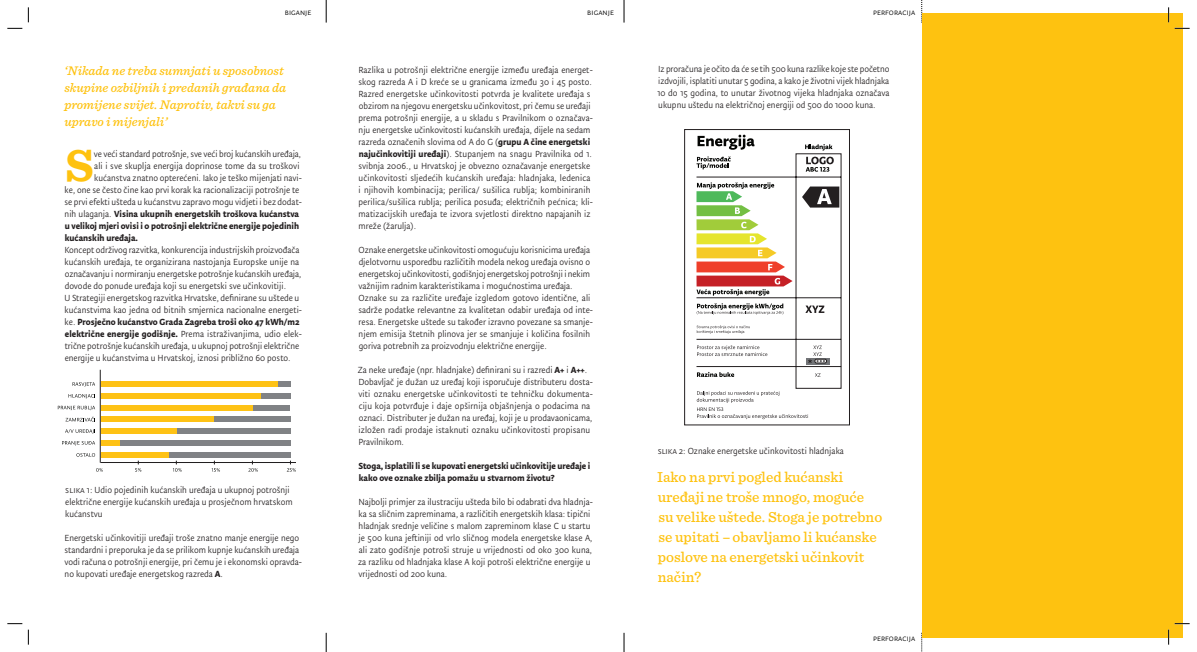
<style>
.page{position:relative;width:1197px;height:652px;background:#fff}
.page>*{position:absolute;margin:0;border:0;box-sizing:border-box;transform-origin:0 0}
.t1{font:700 46.5px "Sentinel";color:#fec210}
.t2{font:500 15px/20px "Sentinel";color:#fec210}
.t3{font:italic 500 13px/17px "Sentinel";color:#fec210}
.t4{font:10px/12px "Tempera Pro Normal";color:#231f20}
.t5{font:700 10px/12px "Tempera Pro";color:#231f20}
.t6{font:9px "Tempera Pro Normal";letter-spacing:.01em;color:#000}
.s1{font-family:"Tempera Pro";font-weight:700}
.s2{font-family:"Tempera Pro Normal";font-weight:400}
</style>
<div class="page">
<svg style="left:921px;top:0;width:1px;height:14px"></svg>
<svg style="left:623px;top:0;width:1px;height:23px"></svg>
<svg style="left:326px;top:0;width:1px;height:23px"></svg>
<svg style="left:921px;top:638px;width:1px;height:14px"></svg>
<svg style="left:623px;top:633px;width:1px;height:19px"></svg>
<svg style="left:326px;top:633px;width:1px;height:19px"></svg>
<div style="left:921px;top:14px;width:261px;height:624px;background:#fec210"></div>
<svg style="left:684px;top:129px;width:165px;height:296px"></svg>
<svg style="left:805px;top:358px;width:24px;height:6px"></svg>
<div style="left:814px;top:359px;width:12px;height:4px;border:1px solid #231f20;border-radius:2px"></div>
<svg style="left:808px;top:346px;width:17px;height:17px"></svg>
<svg style="left:805px;top:157px;width:28px;height:15px"></svg>
<hr style="left:100px;top:462px;width:196px;height:1px;background:#201d1e">
<div style="left:277px;top:381px;width:13px;height:6px;background:#808285"></div>
<div style="left:100px;top:381px;width:177px;height:6px;background:#fec215"></div>
<svg style="left:73px;top:382px;width:22px;height:5px"></svg>
<div style="left:261px;top:393px;width:29px;height:5px;background:#808285"></div>
<div style="left:100px;top:393px;width:161px;height:5px;background:#fec215"></div>
<svg style="left:69px;top:394px;width:26px;height:5px"></svg>
<div style="left:252px;top:405px;width:38px;height:5px;background:#808285"></div>
<div style="left:100px;top:405px;width:152px;height:5px;background:#fec215"></div>
<svg style="left:58px;top:406px;width:37px;height:4px"></svg>
<div style="left:214px;top:417px;width:76px;height:5px;background:#808285"></div>
<div style="left:100px;top:417px;width:114px;height:5px;background:#fec215"></div>
<svg style="left:66px;top:417px;width:29px;height:4px"></svg>
<div style="left:177px;top:428px;width:113px;height:6px;background:#808285"></div>
<div style="left:100px;top:428px;width:77px;height:6px;background:#fec215"></div>
<svg style="left:65px;top:429px;width:30px;height:5px"></svg>
<div style="left:120px;top:440px;width:170px;height:5px;background:#808285"></div>
<div style="left:100px;top:440px;width:20px;height:5px;background:#fec215"></div>
<svg style="left:62px;top:441px;width:33px;height:5px"></svg>
<div style="left:168px;top:452px;width:122px;height:5px;background:#808285"></div>
<div style="left:100px;top:452px;width:68px;height:5px;background:#fec215"></div>
<svg style="left:76px;top:453px;width:19px;height:4px"></svg>
<svg style="left:96px;top:468px;width:7px;height:4px"></svg>
<svg style="left:135px;top:461px;width:6px;height:11px"></svg>
<svg style="left:173px;top:461px;width:9px;height:11px"></svg>
<svg style="left:212px;top:461px;width:8px;height:11px"></svg>
<svg style="left:248px;top:461px;width:10px;height:11px"></svg>
<svg style="left:287px;top:461px;width:9px;height:11px"></svg>
<hr style="left:100px;top:370px;width:1px;height:93px;background:#201d1e">
<svg style="left:7px;top:28px;width:15px;height:1px"></svg>
<svg style="left:1174px;top:28px;width:15px;height:1px"></svg>
<svg style="left:7px;top:623px;width:15px;height:1px"></svg>
<svg style="left:1174px;top:623px;width:15px;height:1px"></svg>
<svg style="left:28px;top:7px;width:1px;height:15px"></svg>
<svg style="left:28px;top:630px;width:1px;height:15px"></svg>
<svg style="left:1167px;top:7px;width:2px;height:15px"></svg>
<svg style="left:1168px;top:630px;width:1px;height:15px"></svg>
<p class="t6" style="left:285px;top:8px;width:28px">biganje</p>
<p class="t6" style="left:587px;top:8px;width:28px">biganje</p>
<p class="t6" style="left:873px;top:8px;width:44px">perforacija</p>
<p class="t3" style="left:64px;top:61px;width:223px">‘Nikada ne treba sumnjati u sposobnost skupine ozbiljnih i predanih građana da promijene svijet. Naprotiv, takvi su ga upravo i mijenjali’</p>
<p class="t4" style="left:657px;top:63px;width:234px;text-align:justify">Iz proračuna je očito da će se tih 500 kuna razlike koje ste početno izdvojili, isplatiti unutar 5 godina, a kako je životni vijek hladnjaka 10 do 15 godina, to unutar životnog vijeka hladnjaka označava ukupnu uštedu na električnoj energiji od 500 do 1000 kuna.</p>
<p class="t4" style="left:358px;top:64px;width:236px">Razlika u potrošnji električne energije između uređaja energet&shy;skog razreda A i D kreće se u granicama između 30 i 45 posto.<br>Razred energetske učinkovitosti potvrda je kvalitete uređaja s obzirom na njegovu energetsku učinkovitost, pri čemu se uređaji prema potrošnji energije, a u skladu s Pravilnikom o označava&shy;nju energetske učinkovitosti kućanskih uređaja, dijele na sedam razreda označenih slovima od A do G (<span class="s1">grupu A čine energetski najučinkovitiji uređaji</span>). Stupanjem na snagu Pravilnika od 1. svibnja 2006., u Hrvatskoj je obvezno označavanje energetske učinkovitosti sljedećih kućanskih uređaja: hladnjaka, ledenica i njihovih kombinacija; perilica/ sušilica rublja; kombiniranih perilica/sušilica rublja; perilica posuđa; električnih pećnica; kli&shy;matizacijskih uređaja te izvora svjetlosti direktno napajanih iz mreže (žarulja).</p>
<p class="t4" style="left:358px;top:244px;width:233px;text-align:justify">Oznake energetske učinkovitosti omogućuju korisnicima uređaja djelotvornu usporedbu različitih modela nekog uređaja ovisno o energetskoj učinkovitosti, godišnjoj energetskoj potrošnji i nekim važnijim radnim karakteristikama i mogućnostima uređaja.</p>
<p class="t4" style="left:358px;top:292px;width:236px">Oznake su za različite uređaje izgledom gotovo identične, ali sadrže podatke relevantne za kvalitetan odabir uređaja od inte&shy;resa. Energetske uštede su također izravno povezane sa smanje&shy;njem emisija štetnih plinova jer se smanjuje i količina fosilnih goriva potrebnih za proizvodnju električne energije.</p>
<p class="t4" style="left:358px;top:364px;width:231px">Za neke uređaje (npr. hladnjake) definirani su i razredi <span class="s1">A+</span> i <span class="s1">A++</span>.</p>
<p class="t4" style="left:358px;top:376px;width:236px">Dobavljač je dužan uz uređaj koji isporučuje distributeru dosta&shy;viti oznaku energetske učinkovitosti te tehničku dokumenta&shy;ciju koja potvrđuje i daje opširnija objašnjenja o podacima na oznaci. Distributer je dužan na uređaj, koji je u prodavaonicama, izložen radi prodaje istaknuti oznaku učinkovitosti propisanu Pravilnikom.</p>
<p class="t5" style="left:358px;top:460px;width:233px">Stoga, isplatili li se kupovati energetski učinkovitije uređaje i kako ove oznake zbilja pomažu u stvarnom životu?</p>
<p class="t4" style="left:358px;top:496px;width:236px">Najbolji primjer za ilustraciju ušteda bilo bi odabrati dva hladnja&shy;ka sa sličnim zapreminama, a različitih energetskih klasa: tipični hladnjak srednje veličine s malom zapreminom klase C u startu je 500 kuna jeftiniji od vrlo sličnog modela energetske klase A, ali zato godišnje potroši struje u vrijednosti od oko 300 kuna, za razliku od hladnjaka klase A koji potroši električne energije u vrijednosti od 200 kuna.</p>
<p class="t1" style="left:65px;top:129px;width:30px">S</p>
<p class="t4" style="left:94px;top:148px;width:209px">ve veći standard potrošnje, sve veći broj kućanskih uređaja,</p>
<p class="t4" style="left:94px;top:160px;width:207px">ali i sve skuplja energija doprinose tome da su troškovi</p>
<p class="t4" style="left:94px;top:172px;width:209px">kućanstva znatno opterećeni. Iako je teško mijenjati navi-</p>
<p class="t4" style="left:65px;top:184px;width:236px">ke, one se često čine kao prvi korak ka racionalizaciji potrošnje te</p>
<p class="t4" style="left:64px;top:196px;width:239px">se prvi efekti ušteda u kućanstvu zapravo mogu vidjeti i bez dodat-</p>
<p class="t5" style="left:65px;top:208px;width:236px"><span class="s2">nih ulaganja.</span> Visina ukupnih energetskih troškova kućanstva</p>
<p class="t5" style="left:65px;top:220px;width:236px">u velikoj mjeri ovisi i o potrošnji električne energije pojedinih</p>
<p class="t5" style="left:65px;top:232px;width:75px">kućanskih uređaja.</p>
<p class="t4" style="left:64px;top:244px;width:238px">Koncept održivog razvitka, konkurencija industrijskih proizvođača kućanskih uređaja, te organizirana nastojanja Europske unije na označavanju i normiranju energetske potrošnje kućanskih uređaja, dovode do ponude uređaja koji su energetski sve učinkovitiji.</p>
<p class="t4" style="left:65px;top:292px;width:239px">U Strategiji energetskog razvitka Hrvatske, definirane su uštede u kućanstvima kao jedna od bitnih smjernica nacionalne energeti&shy;ke. <span class="s1">Prosječno kućanstvo Grada Zagreba troši oko 47 kWh/m2 električne energije godišnje.</span> Prema istraživanjima, udio elek&shy;trične potrošnje kućanskih uređaja, u ukupnoj potrošnji električne energije u kućanstvima u Hrvatskoj, iznosi približno 60 posto.</p>
<p class="t4" style="left:657px;top:445px;width:188px">slika 2: Oznake energetske učinkovitosti hladnjaka</p>
<p class="t2" style="left:657px;top:466px;width:188px">Iako na prvi pogled kućanski</p>
<p class="t2" style="left:657px;top:486px;width:226px">uređaji ne troše mnogo, moguće su velike uštede. Stoga je potrebno se upitati – obavljamo li kućanske poslove na energetski učinkovit način?</p>
<p class="t4" style="left:65px;top:484px;width:229px">slika 1: Udio pojedinih kućanskih uređaja u ukupnoj potrošnji električne energije kućanskih uređaja u prosječnom hrvatskom kućanstvu</p>
<p class="t4" style="left:64px;top:532px;width:239px">Energetski učinkovitiji uređaji troše znatno manje energije nego standardni i preporuka je da se prilikom kupnje kućanskih uređaja vodi računa o potrošnji energije, pri čemu je i ekonomski opravda&shy;no kupovati uređaje energetskog razreda <span class="s1">A</span>.</p>
<p class="t6" style="left:873px;top:633px;width:44px">perforacija</p>
</div>
